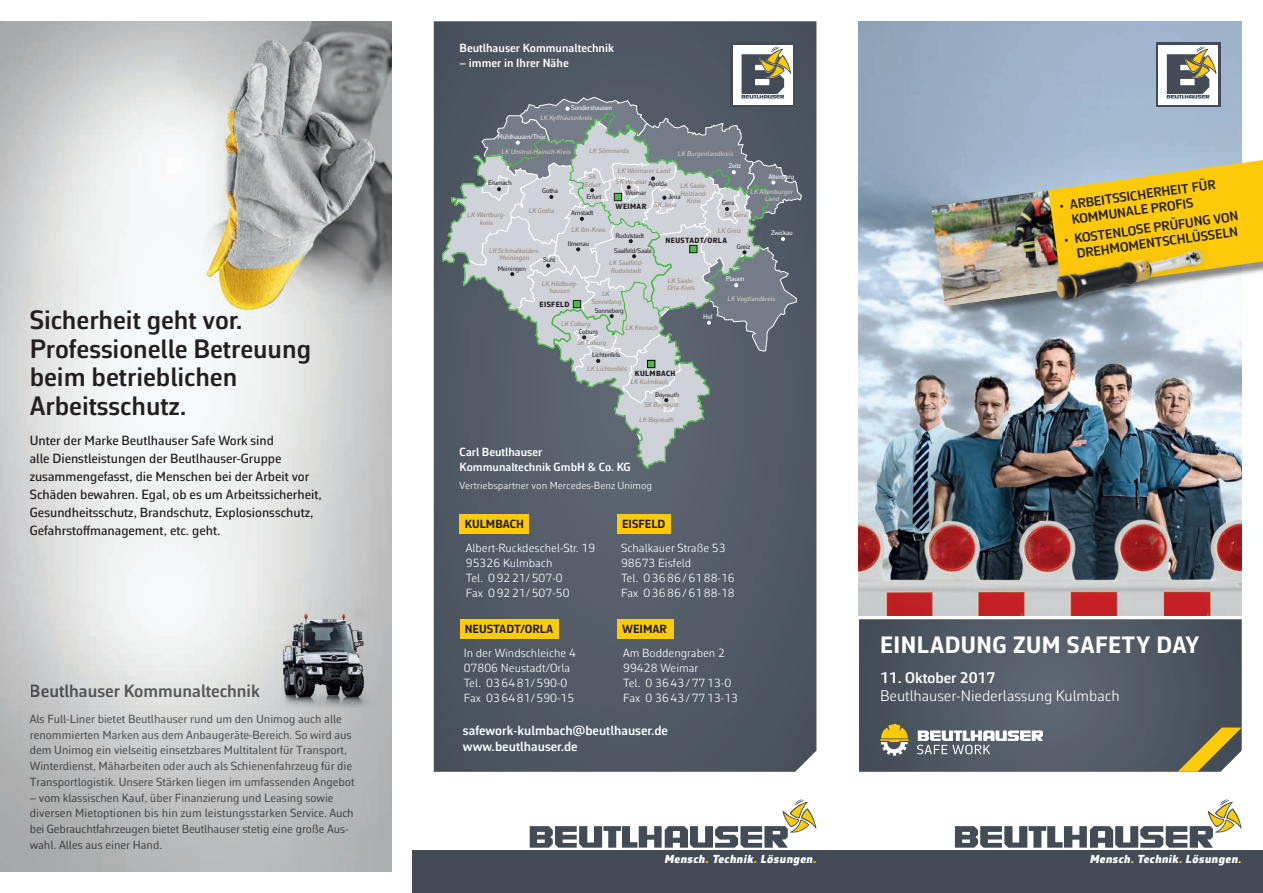
<style>
.page{position:relative;width:1263px;height:893px;background:#fff}
.page>*{position:absolute;margin:0;border:0;box-sizing:border-box;transform-origin:0 0}
.t1{font:600 27px/28.5px "Corbeau Pro";color:#231f20}
.t2{font:700 24px "Corbeau Pro";letter-spacing:.02em;color:#fff}
.t3{font:600 18px "Corbeau Pro";color:#636366}
.t4{font:300 15.6px "Corbeau Pro";color:#fff}
.t5{font:600 15.6px "Corbeau Pro";color:#fff}
.t6{font:500 13.5px/18px "Corbeau Pro";color:#231f20}
.t7{font:600 13.5px/15px "Corbeau Pro";color:#231f20}
.t8{font:600 13.5px/16.5px "Corbeau Pro";letter-spacing:.005em;color:#fff}
.t9{font:12px/15.8px "Corbeau Pro";color:#636366}
.t10{font:300 12px/15px "Corbeau Pro";letter-spacing:.005em;color:#fff}
.t11{font:600 12px/15px "Corbeau Pro";letter-spacing:.005em;color:#fff}
.t12{font:700 12px "Corbeau Pro";letter-spacing:.005em;color:#231f20}
.t13{font:italic 900 11.7px "Corbeau Pro";letter-spacing:.04em;color:#fff}
.t14{font:300 10.5px "Corbeau Pro";letter-spacing:.005em;color:#fff}
.t15{font:800 7.65px "Corbeau Pro";letter-spacing:.05em;color:#231f20}
.t16{font:italic 6.9px/7.6px "Corbeau Pro";color:#998372;text-align:center}
.t17{font:6.9px/15.1px "Corbeau Pro";letter-spacing:-.03em;color:#231f20}
.t18{font:italic 6.9px/7.6px "Corbeau Pro";color:#dbd1c8;text-align:center}
.t19{font:6.9px "Corbeau Pro";letter-spacing:-.03em;color:#fff}
.s1{font-weight:700}
.s2{color:#feca0a}
</style>
<div class="page">
<img style="left:0;top:21px;width:391px;height:851px">
<img style="left:859px;top:21px;width:382px;height:464px">
<svg style="left:434px;top:21px;width:382px;height:751px;background:#515a63"></svg>
<div style="left:412px;top:850px;width:851px;height:43px;background:#434c56"></div>
<div style="left:730px;top:43px;width:65px;height:64px;background:#434c56"></div>
<div style="left:733px;top:45px;width:60px;height:60px;background:#fff"></div>
<div style="left:1156px;top:43px;width:64px;height:64px;background:#434c56"></div>
<div style="left:1158px;top:45px;width:60px;height:60px;background:#fff"></div>
<svg style="left:1167px;top:47px;width:49px;height:51px"></svg>
<svg style="left:955px;top:799px;width:286px;height:49px"></svg>
<svg style="left:530px;top:799px;width:286px;height:49px"></svg>
<div style="left:460px;top:619px;width:98px;height:20px;background:#feca0a"></div>
<div style="left:617px;top:619px;width:56px;height:20px;background:#feca0a"></div>
<div style="left:617px;top:514px;width:53px;height:19px;background:#feca0a"></div>
<div style="left:460px;top:514px;width:69px;height:19px;background:#feca0a"></div>
<svg style="left:441px;top:47px;width:361px;height:423px;background:#838c92"></svg>
<div style="left:647px;top:360px;width:8px;height:8px;background:#4cb848"></div>
<div style="left:647px;top:360px;width:8px;height:8px;border:1px solid #000002"></div>
<div style="left:573px;top:300px;width:8px;height:8px;background:#4cb848"></div>
<div style="left:573px;top:300px;width:8px;height:8px;border:1px solid #231f20"></div>
<div style="left:690px;top:245px;width:7px;height:8px;background:#4cb848"></div>
<div style="left:689px;top:245px;width:8px;height:8px;border:1px solid #231f20"></div>
<div style="left:614px;top:193px;width:8px;height:8px;background:#4cb848"></div>
<div style="left:614px;top:193px;width:8px;height:8px;border:1px solid #231f20"></div>
<svg style="left:859px;top:619px;width:383px;height:153px;background:#505a64"></svg>
<svg style="left:1177px;top:727px;width:65px;height:45px;background:#8d8350"></svg>
<svg style="left:880px;top:724px;width:29px;height:32px"></svg>
<svg style="left:917px;top:730px;width:126px;height:24px"></svg>
<img style="left:858px;top:485px;width:384px;height:130px">
<img style="left:242px;top:587px;width:150px;height:121px">
<div style="left:933px;top:154px;width:330px;height:163px;background:#231f20;opacity:.5"></div>
<svg style="left:931px;top:160px;width:332px;height:146px;background:#dbc86d"></svg>
<img style="left:931px;top:190px;width:131px;height:116px">
<img style="left:1044px;top:207px;width:167px;height:124px">
<h1 class="t1" style="left:30px;top:306px;width:283px">Sicherheit geht vor.<br>Professionelle Betreuung beim betrieblichen<br>Arbeitsschutz.</h1>
<p class="t6" style="left:30px;top:431px;width:294px">Unter der Marke Beutlhauser Safe Work sind<br>alle Dienstleistungen der Beutlhauser-Gruppe zusammengefasst, die Menschen bei der Arbeit vor Schäden bewahren. Egal, ob es um Arbeitssicherheit, Gesundheitsschutz, Brandschutz, Explosionsschutz, Gefahrstoffmanagement, etc. geht.</p>
<h3 class="t3" style="left:30px;top:679px;width:232px">Beutlhauser Kommunaltechnik</h3>
<p class="t9" style="left:30px;top:711px;width:326px">Als Full-Liner bietet Beutlhauser rund um den Unimog auch alle renommierten Marken aus dem Anbaugeräte-Bereich. So wird aus dem Unimog ein vielseitig einsetzbares Multitalent für Transport, Winterdienst, Mäharbeiten oder auch als Schienenfahrzeug für die Transportlogistik. Unsere Stärken liegen im umfassenden Angebot</p>
<p class="t9" style="left:30px;top:789px;width:325px">– vom klassischen Kauf, über Finanzierung und Leasing sowie diversen Mietoptionen bis hin zum leistungsstarken Service. Auch bei Gebrauchtfahrzeugen bietet Beutlhauser stetig eine große Aus&shy;wahl. Alles aus einer Hand.</p>
<p class="t11" style="left:460px;top:40px;width:156px">Beutlhauser Kommunaltechnik</p>
<p class="t11" style="left:460px;top:55px;width:111px">– immer in Ihrer Nähe</p>
<p class="t19" style="left:571px;top:103px;width:43px">Sondershausen</p>
<p class="t18" style="left:540px;top:114px;width:54px">LK Kyffhäuserkreis</p>
<p class="t19" style="left:498px;top:132px;width:51px">Mühlhausen/Thür.</p>
<p class="t18" style="left:501px;top:147px;width:71px">LK Unstrut-Hainich-Kreis</p>
<p class="t16" style="left:589px;top:147px;width:41px">LK Sömmerda</p>
<p class="t18" style="left:678px;top:150px;width:57px">LK Burgenlandkreis</p>
<p class="t19" style="left:729px;top:161px;width:14px">Zeitz</p>
<p class="t16" style="left:618px;top:167px;width:54px">LK Weimarer Land</p>
<p class="t19" style="left:768px;top:172px;width:28px">Altenburg</p>
<p class="t16" style="left:585px;top:173px;width:18px">SK<br>Erfurt</p>
<p class="t16" style="left:616px;top:178px;width:33px">SK Weimar</p>
<p class="t17" style="left:488px;top:175px;width:25px">Eisenach</p>
<p class="t17" style="left:649px;top:176px;width:20px">Apolda</p>
<p class="t16" style="left:680px;top:182px;width:29px">LK Saale-<br>Holzland-<br>Kreis</p>
<p class="t17" style="left:542px;top:183px;width:17px">Gotha</p>
<p class="t18" style="left:750px;top:187px;width:44px">LK Altenburger<br>Land</p>
<p class="t17" style="left:625px;top:185px;width:22px">Weimar</p>
<p class="t17" style="left:586px;top:189px;width:17px">Erfurt</p>
<p class="t17" style="left:668px;top:189px;width:14px">Jena</p>
<p class="t17" style="left:722px;top:195px;width:14px">Gera</p>
<p class="t16" style="left:654px;top:200px;width:24px">SK Jena</p>
<p class="t15" style="left:615px;top:201px;width:32px">WEIMAR</p>
<p class="t16" style="left:529px;top:207px;width:27px">LK Gotha</p>
<p class="t17" style="left:571px;top:205px;width:24px">Arnstadt</p>
<p class="t16" style="left:467px;top:211px;width:39px">LK Wartburg&shy;kreis</p>
<p class="t16" style="left:489px;top:246px;width:52px">LK Schmalkalden-<br>Meiningen</p>
<p class="t16" style="left:725px;top:211px;width:24px">SK Gera</p>
<p class="t16" style="left:572px;top:226px;width:36px">LK Ilm-Kreis</p>
<p class="t16" style="left:718px;top:227px;width:25px">LK Greiz</p>
<p class="t19" style="left:771px;top:228px;width:23px">Zwickau</p>
<p class="t17" style="left:614px;top:228px;width:39px">Rudolstadt<br>Saalfeld/Saale</p>
<p class="t15" style="left:665px;top:235px;width:63px">NEUSTADT/ORLA</p>
<p class="t17" style="left:568px;top:236px;width:23px">Ilmenau</p>
<p class="t17" style="left:737px;top:238px;width:15px">Greiz</p>
<p class="t19" style="left:726px;top:274px;width:20px">Plauen</p>
<p class="t17" style="left:543px;top:252px;width:14px">Suhl</p>
<p class="t16" style="left:609px;top:259px;width:35px;text-align:left">LK Saalfeld-<br>Rudolstadt</p>
<p class="t17" style="left:498px;top:261px;width:30px">Meiningen</p>
<p class="t16" style="left:667px;top:276px;width:29px;text-align:left">LK Saale-<br>Orla-Kreis</p>
<p class="t16" style="left:542px;top:279px;width:37px">LK Hildburg&shy;hausen</p>
<p class="t16" style="left:591px;top:290px;width:32px">LK<br>Sonneberg</p>
<p class="t18" style="left:727px;top:295px;width:49px">LK Vogtlandkreis</p>
<p class="t15" style="left:540px;top:299px;width:31px">EISFELD</p>
<p class="t17" style="left:595px;top:303px;width:30px">Sonneberg</p>
<p class="t17" style="left:579px;top:324px;width:21px">Coburg</p>
<p class="t17" style="left:592px;top:347px;width:30px">Lichtenfels</p>
<p class="t19" style="left:703px;top:312px;width:11px">Hof</p>
<p class="t16" style="left:561px;top:319px;width:31px">LK Coburg</p>
<p class="t16" style="left:625px;top:323px;width:34px">LK Kronach</p>
<p class="t16" style="left:577px;top:339px;width:31px">SK Coburg</p>
<p class="t16" style="left:587px;top:365px;width:41px">LK Lichtenfels</p>
<p class="t15" style="left:635px;top:368px;width:42px">KULMBACH</p>
<p class="t16" style="left:631px;top:378px;width:39px">LK Kulmbach</p>
<p class="t17" style="left:655px;top:387px;width:26px">Bayreuth</p>
<p class="t16" style="left:644px;top:401px;width:36px">SK Bayreuth</p>
<p class="t16" style="left:639px;top:415px;width:36px">LK Bayreuth</p>
<p class="t11" style="left:460px;top:444px;width:172px">Carl Beutlhauser<br>Kommunaltechnik GmbH &amp; Co. KG</p>
<p class="t14" style="left:460px;top:478px;width:194px">Vertriebspartner von Mercedes-Benz Unimog</p>
<p class="t12" style="left:465px;top:516px;width:61px">KULMBACH</p>
<p class="t10" style="left:466px;top:540px;width:131px">Albert-Ruckdeschel-Str. 19<br>95326 Kulmbach<br>Tel. 09221/507-0<br>Fax 09221/507-50</p>
<p class="t12" style="left:622px;top:516px;width:45px">EISFELD</p>
<p class="t10" style="left:621px;top:540px;width:115px">Schalkauer Straße 53<br>98673 Eisfeld<br>Tel. 03686/6188-16<br>Fax 03686/6188-18</p>
<p class="t12" style="left:465px;top:621px;width:90px">NEUSTADT/ORLA</p>
<p class="t12" style="left:622px;top:621px;width:46px">WEIMAR</p>
<p class="t10" style="left:464px;top:645px;width:114px">In der Windschleiche 4<br>07806 Neustadt/Orla<br>Tel. 036481/590-0<br>Fax 036481/590-15</p>
<p class="t10" style="left:623px;top:645px;width:116px">Am Boddengraben 2<br>99428 Weimar<br>Tel. 0 3643/7713-0<br>Fax 0 3643/7713-13</p>
<p class="t8" style="left:463px;top:722px;width:207px">safework-kulmbach@beutlhauser.de www.beutlhauser.de</p>
<p class="t7" style="left:1069px;top:197px;width:148px;text-indent:-11px;rotate:-8deg"><span class="s1">•</span> ARBEITSSICHERHEIT FÜR<br>KOMMUNALE PROFIS</p>
<p class="t7" style="left:1063px;top:232px;width:177px;text-align:center;rotate:-8deg"><span class="s1">•</span> KOSTENLOSE PRÜFUNG VON<br>DREHMOMENTSCHLÜSSELN</p>
<h2 class="t2" style="left:880px;top:629px;width:321px">EINLADUNG ZUM SAFETY DAY</h2>
<h3 class="t5" style="left:880px;top:667px;width:117px">11. Oktober 2017</h3>
<h3 class="t4" style="left:880px;top:686px;width:241px">Beutlhauser-Niederlassung Kulmbach</h3>
<p class="t13" style="left:665px;top:851px;width:153px">Mensch<span class="s2">.</span> Technik<span class="s2">.</span> Lösungen<span class="s2">.</span></p>
<p class="t13" style="left:1090px;top:851px;width:153px">Mensch<span class="s2">.</span> Technik<span class="s2">.</span> Lösungen<span class="s2">.</span></p>
</div>
